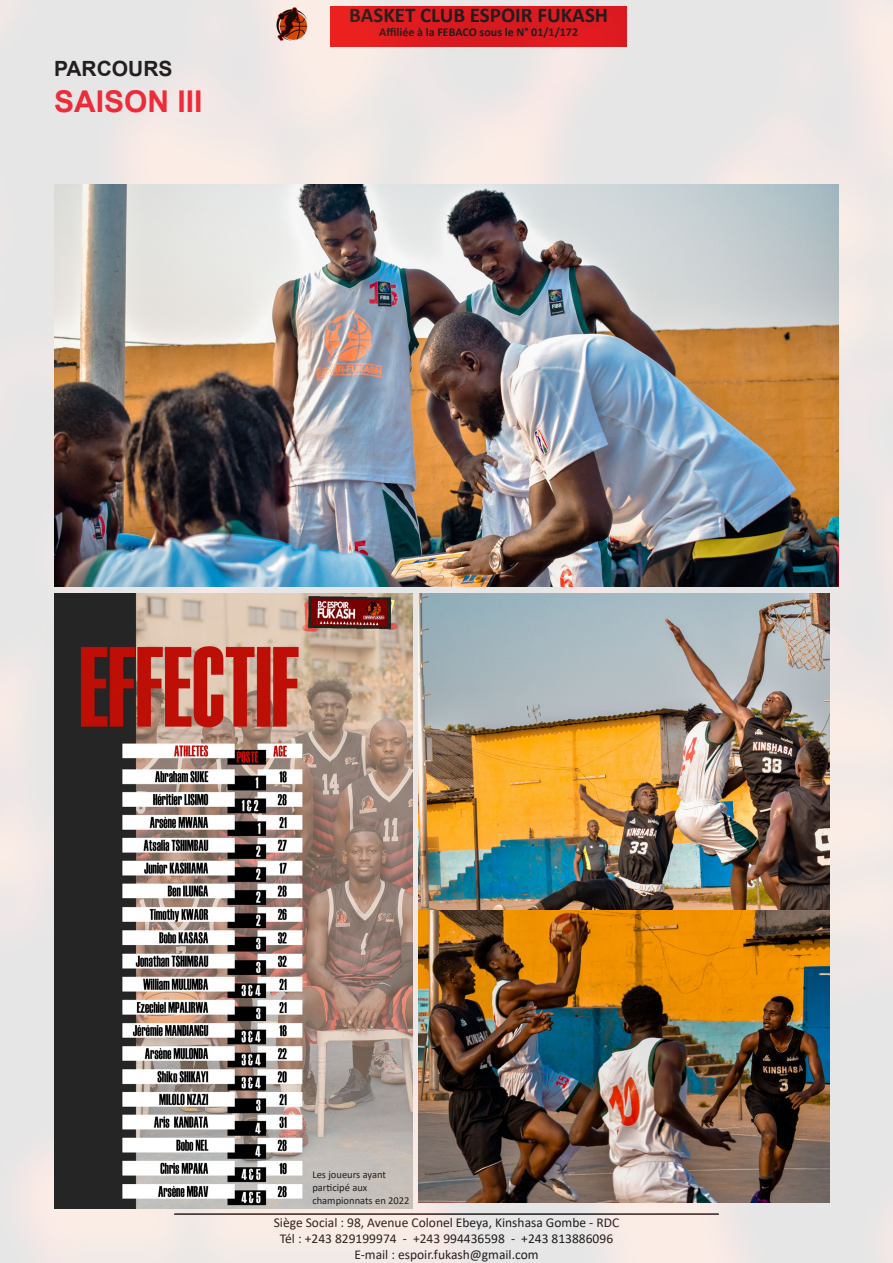
<style>
.page{position:relative;width:893px;height:1263px;background:#fff}
.page>*{position:absolute;margin:0;border:0;box-sizing:border-box;transform-origin:0 0}
.t1{font:700 30px "Arial";color:#ee2c39}
.t2{font:700 21px "Calibri";color:#231f20}
.t3{font:700 21px "Arial";color:#231f20}
.t4{font:13.5px/16.2px "Calibri";color:#231f20;text-align:center}
.t5{font:700 12px "Calibri";color:#231f20}
.t6{font:10.5px "Calibri";color:#231f20}
</style>
<div class="page">
<img style="left:0;top:0;width:893px;height:1263px">
<img style="left:54px;top:185px;width:785px;height:402px">
<img style="left:54px;top:593px;width:358px;height:616px">
<img style="left:419px;top:593px;width:410px;height:610px">
<p class="t3" style="left:54px;top:54px;width:120px">PARCOURS</p>
<p class="t1" style="left:54px;top:80px;width:150px">SAISON III</p>
<h2 class="t2" style="left:349px;top:0;width:261px">BASKET CLUB ESPOIR FUKASH</h2>
<p class="t5" style="left:379px;top:24px;width:200px">Affiliée à la FEBACO sous le N° 01/1/172</p>
<p class="t6" style="left:312px;top:1167px;width:75px">Les joueurs ayant</p>
<p class="t6" style="left:312px;top:1180px;width:57px">participé aux</p>
<p class="t6" style="left:312px;top:1193px;width:99px">championnats en 2022</p>
<p class="t4" style="left:274px;top:1213px;width:347px">Siège Social : 98, Avenue Colonel Ebeya, Kinshasa Gombe - RDC<br>Tél : +243 829199974 - +243 994436598 - +243 813886096<br>E-mail : espoir.fukash@gmail.com</p>
</div>
